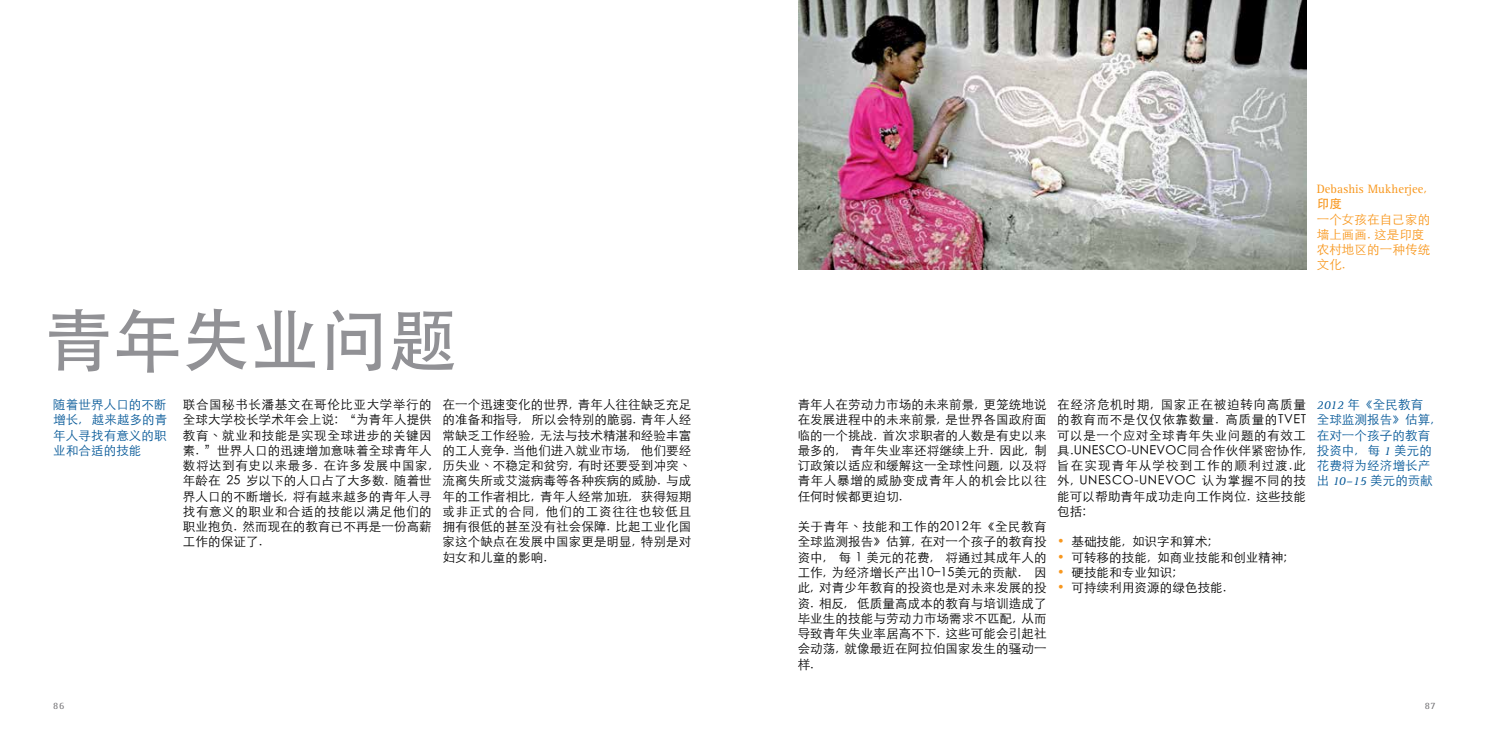
<style>
.page{position:relative;width:1489px;height:745px;background:#fff}
.page>*{position:absolute;margin:0;border:0;box-sizing:border-box;transform-origin:0 0}
.t1{font:500 68.75px "ST Heiti TC";color:#919195}
.t2{font:300 12.5px/15.2px "ST Heiti TC";letter-spacing:.01em;color:#000;text-align:justify}
.t3{font:300 12.5px/15.2px "ST Heiti TC";letter-spacing:.01em;color:#005596;text-align:justify}
.t4{font:300 12.5px/15.2px "ST Heiti TC";letter-spacing:.01em;color:#f8971d}
.t5{font:10px "Rotis Serif";color:#717073}
.s1{font-family:"Rotis Serif";font-weight:400}
.s2{font-weight:500}
.s3{color:#f8971d}
.s4{font-family:"Rotis Serif";font-weight:400;font-style:italic}
</style>
<div class="page">
<img style="left:798px;top:0;width:507px;height:269px">
<p class="t1" style="left:44px;top:301px;width:414px">青年失业问题</p>
<p class="t4" style="left:1316px;top:179px;width:115px"><span class="s1">Debashis Mukherjee</span>,<span class="s2">印度<br></span>一个女孩在自己家的墙上画画. 这是印度农村地区的一种传统文化.</p>
<p class="t2" style="left:1057px;top:395px;width:250px">在经济危机时期, 国家正在被迫转向高质量的教育而不是仅仅依靠数量. 高质量的TVET可以是一个应对全球青年失业问题的有效工具.UNESCO-UNEVOC同合作伙伴紧密协作,旨在实现青年从学校到工作的顺利过渡.此外, UNESCO-UNEVOC 认为掌握不同的技能可以帮助青年成功走向工作岗位. 这些技能包括:</p>
<p class="t2" style="left:1057px;top:532px;width:155px"><span class="s3">•</span> 基础技能, 如识字和算术;</p>
<p class="t2" style="left:1057px;top:548px;width:231px"><span class="s3">•</span> 可转移的技能, 如商业技能和创业精神;</p>
<p class="t2" style="left:1057px;top:563px;width:120px"><span class="s3">•</span> 硬技能和专业知识;</p>
<p class="t2" style="left:1057px;top:578px;width:171px"><span class="s3">•</span> 可持续利用资源的绿色技能.</p>
<p class="t2" style="left:183px;top:395px;width:250px">联合国秘书长潘基文在哥伦比亚大学举行的全球大学校长学术年会上说: “为青年人提供教育、就业和技能是实现全球进步的关键因素. ”世界人口的迅速增加意味着全球青年人数将达到有史以来最多. 在许多发展中国家,年龄在 25 岁以下的人口占了大多数. 随着世界人口的不断增长, 将有越来越多的青年人寻找有意义的职业和合适的技能以满足他们的职业抱负. 然而现在的教育已不再是一份高薪工作的保证了.</p>
<p class="t2" style="left:442px;top:395px;width:250px">在一个迅速变化的世界, 青年人往往缺乏充足的准备和指导, 所以会特别的脆弱. 青年人经常缺乏工作经验, 无法与技术精湛和经验丰富的工人竞争. 当他们进入就业市场, 他们要经历失业、不稳定和贫穷, 有时还要受到冲突、流离失所或艾滋病毒等各种疾病的威胁. 与成年的工作者相比, 青年人经常加班, 获得短期或非正式的合同, 他们的工资往往也较低且拥有很低的甚至没有社会保障. 比起工业化国家这个缺点在发展中国家更是明显, 特别是对妇女和儿童的影响.</p>
<p class="t2" style="left:797px;top:395px;width:250px">青年人在劳动力市场的未来前景, 更笼统地说在发展进程中的未来前景, 是世界各国政府面临的一个挑战. 首次求职者的人数是有史以来最多的, 青年失业率还将继续上升. 因此, 制订政策以适应和缓解这一全球性问题, 以及将青年人暴增的威胁变成青年人的机会比以往任何时候都更迫切.</p>
<p class="t3" style="left:53px;top:395px;width:116px">随着世界人口的不断增长, 越来越多的青年人寻找有意义的职业和合适的技能</p>
<p class="t3" style="left:1316px;top:395px;width:119px;text-align:left"><span class="s4">2012</span> 年《全民教育全球监测报告》估算,在对一个孩子的教育投资中, 每 <span class="s4">1</span> 美元的花费将为经济增长产出 <span class="s4">10–15</span> 美元的贡献</p>
<p class="t2" style="left:797px;top:517px;width:250px">关于青年、技能和工作的2012年《全民教育全球监测报告》估算, 在对一个孩子的教育投资中, 每 1 美元的花费, 将通过其成年人的工作, 为经济增长产出10–15美元的贡献. 因此, 对青少年教育的投资也是对未来发展的投资. 相反, 低质量高成本的教育与培训造成了毕业生的技能与劳动力市场需求不匹配, 从而导致青年失业率居高不下. 这些可能会引起社会动荡, 就像最近在阿拉伯国家发生的骚动一样.</p>
<p class="t5" style="left:53px;top:700px;width:13px">86</p>
<p class="t5" style="left:1424px;top:700px;width:13px">87</p>
</div>
